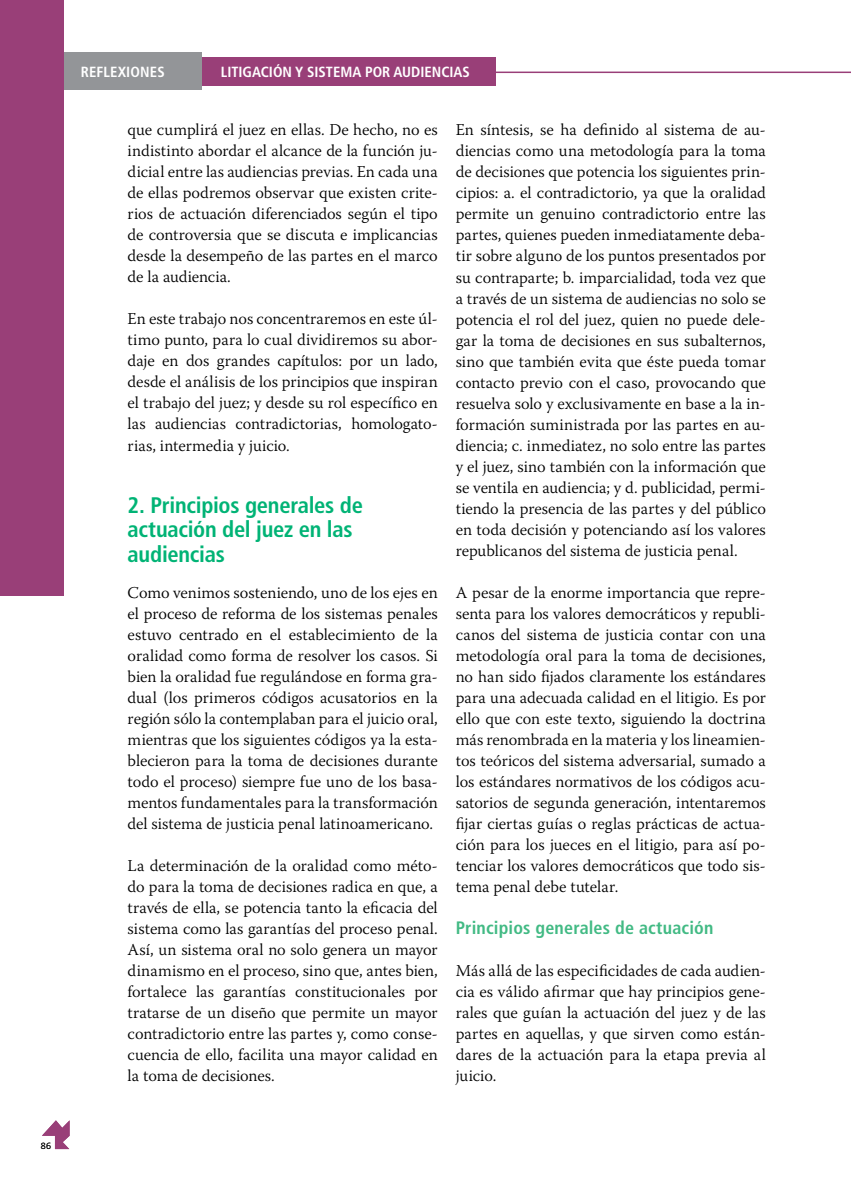
<style>
.page{position:relative;width:851px;height:1191px;background:#fff}
.page>*{position:absolute;margin:0;border:0;box-sizing:border-box;transform-origin:0 0}
.t1{font:700 condensed 22.5px/24px "Frutiger LT Std";letter-spacing:-.01em;color:#00b375}
.t2{font:700 condensed 18px "Frutiger LT Std";letter-spacing:.01em;color:#42ba84}
.t3{font:300 16.5px/21px "Warnock Pro";color:#000;text-align:justify}
.t4{font:700 condensed 14.7px "Frutiger LT Std";color:#fff}
.t5{font:300 9px "Frutiger LT Std";color:#000}
</style>
<div class="page">
<hr style="left:0;top:72px;width:850px;height:1px;background:#993f78">
<svg style="left:42px;top:1120px;width:28px;height:29px"></svg>
<div style="left:130px;top:57px;width:366px;height:29px;background:#993f78"></div>
<div style="left:44px;top:53px;width:158px;height:37px;background:#939598"></div>
<div style="left:0;top:0;width:64px;height:595px;background:#993f78"></div>
<p class="t5" style="left:41px;top:1140px;width:12px">86</p>
<p class="t4" style="left:81px;top:63px;width:85px">REFLEXIONES</p>
<p class="t4" style="left:221px;top:63px;width:250px">LITIGACIÓN Y SISTEMA POR AUDIENCIAS</p>
<p class="t3" style="left:128px;top:119px;width:311px">que cumplirá el juez en ellas. De hecho, no es indistinto abordar el alcance de la función ju&shy;dicial entre las audiencias previas. En cada una de ellas podremos observar que existen crite&shy;rios de actuación diferenciados según el tipo de controversia que se discuta e implicancias desde la desempeño de las partes en el marco de la audiencia.</p>
<p class="t3" style="left:128px;top:308px;width:311px">En este trabajo nos concentraremos en este úl&shy;timo punto, para lo cual dividiremos su abor&shy;daje en dos grandes capítulos: por un lado, desde el análisis de los principios que inspiran el trabajo del juez; y desde su rol específico en las audiencias contradictorias, homologato&shy;rias, intermedia y juicio.</p>
<h1 class="t1" style="left:128px;top:494px;width:237px">2. Principios generales de actuación del juez en las audiencias</h1>
<p class="t3" style="left:128px;top:581px;width:311px">Como venimos sosteniendo, uno de los ejes en el proceso de reforma de los sistemas penales estuvo centrado en el establecimiento de la oralidad como forma de resolver los casos. Si bien la oralidad fue regulándose en forma gra&shy;dual (los primeros códigos acusatorios en la región sólo la contemplaban para el juicio oral, mientras que los siguientes códigos ya la esta&shy;blecieron para la toma de decisiones durante todo el proceso) siempre fue uno de los basa&shy;mentos fundamentales para la transformación del sistema de justicia penal latinoamericano.</p>
<p class="t3" style="left:128px;top:854px;width:311px">La determinación de la oralidad como méto&shy;do para la toma de decisiones radica en que, a través de ella, se potencia tanto la eficacia del sistema como las garantías del proceso penal.<br>Así, un sistema oral no solo genera un mayor dinamismo en el proceso, sino que, antes bien, fortalece las garantías constitucionales por tratarse de un diseño que permite un mayor contradictorio entre las partes y, como conse&shy;cuencia de ello, facilita una mayor calidad en la toma de decisiones.</p>
<p class="t3" style="left:455px;top:119px;width:311px">En síntesis, se ha definido al sistema de au&shy;diencias como una metodología para la toma de decisiones que potencia los siguientes prin&shy;cipios: a. el contradictorio, ya que la oralidad permite un genuino contradictorio entre las partes, quienes pueden inmediatamente deba&shy;tir sobre alguno de los puntos presentados por su contraparte; b. imparcialidad, toda vez que a través de un sistema de audiencias no solo se potencia el rol del juez, quien no puede dele&shy;gar la toma de decisiones en sus subalternos, sino que también evita que éste pueda tomar contacto previo con el caso, provocando que resuelva solo y exclusivamente en base a la in&shy;formación suministrada por las partes en au&shy;diencia; c. inmediatez, no solo entre las partes y el juez, sino también con la información que se ventila en audiencia; y d. publicidad, permi&shy;tiendo la presencia de las partes y del público en toda decisión y potenciando así los valores republicanos del sistema de justicia penal.</p>
<p class="t3" style="left:455px;top:581px;width:311px">A pesar de la enorme importancia que repre&shy;senta para los valores democráticos y republi&shy;canos del sistema de justicia contar con una metodología oral para la toma de decisiones, no han sido fijados claramente los estándares para una adecuada calidad en el litigio. Es por ello que con este texto, siguiendo la doctrina más renombrada en la materia y los lineamien&shy;tos teóricos del sistema adversarial, sumado a los estándares normativos de los códigos acu&shy;satorios de segunda generación, intentaremos fijar ciertas guías o reglas prácticas de actua&shy;ción para los jueces en el litigio, para así po&shy;tenciar los valores democráticos que todo sis&shy;tema penal debe tutelar.</p>
<p class="t2" style="left:455px;top:916px;width:259px">Principios generales de actuación</p>
<p class="t3" style="left:455px;top:959px;width:311px">Más allá de las especificidades de cada audien&shy;cia es válido afirmar que hay principios gene&shy;rales que guían la actuación del juez y de las partes en aquellas, y que sirven como están&shy;dares de la actuación para la etapa previa al juicio.</p>
</div>
